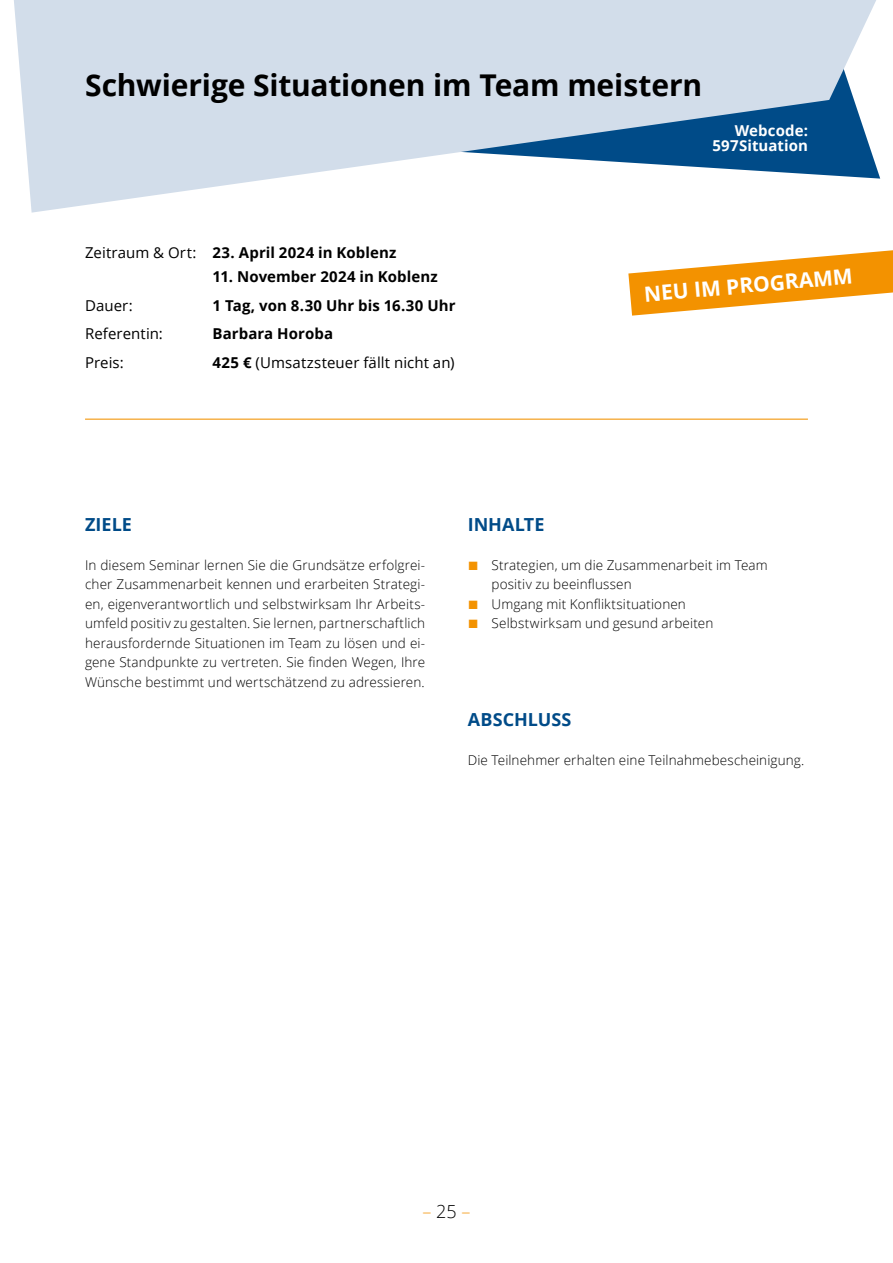
<style>
.page{position:relative;width:893px;height:1263px;background:#fff}
.page>*{position:absolute;margin:0;border:0;box-sizing:border-box;transform-origin:0 0}
.t1{font:700 30px "Open Sans";letter-spacing:-.005em;color:#000}
.t2{font:700 21px "Open Sans";color:#fff}
.t3{font:700 18px "Open Sans";letter-spacing:.005em;color:#004b88}
.t4{font:300 18px "Open Sans";color:#f39200}
.t5{font:700 15px "Open Sans";letter-spacing:.005em;color:#000}
.t6{font:15px "Open Sans";letter-spacing:.005em;color:#000}
.t7{font:700 15px/15px "Open Sans";letter-spacing:.005em;color:#fff;text-align:right}
.t8{font:300 13.5px/19.5px "Open Sans";letter-spacing:.01em;color:#000;text-align:justify}
.s1{font-weight:400}
.s2{font-weight:700}
.s3{font-family:"Arial";font-weight:400;font-size:18px;color:#f39200}
.s4{color:#000}
</style>
<div class="page">
<svg style="left:14px;top:0;width:867px;height:213px;fill:#d2ddea"></svg>
<hr style="left:85px;top:419px;width:723px;height:1px;background:#f39200">
<svg style="left:628px;top:250px;width:265px;height:66px"></svg>
<h1 class="t1" style="left:85px;top:64px;width:619px">Schwierige Situationen im Team meistern</h1>
<p class="t7" style="left:712px;top:123px;width:97px">Webcode:<br>597Situation</p>
<p class="t5" style="left:85px;top:242px;width:313px"><span class="s1">Zeitraum &amp; Ort:</span> 23. April 2024 in Koblenz</p>
<p class="t5" style="left:213px;top:266px;width:227px">11. November 2024 in Koblenz</p>
<p class="t6" style="left:85px;top:295px;width:49px">Dauer:</p>
<p class="t5" style="left:213px;top:295px;width:244px">1 Tag, von 8.30 Uhr bis 16.30 Uhr</p>
<p class="t6" style="left:85px;top:323px;width:79px">Referentin:</p>
<p class="t5" style="left:213px;top:323px;width:122px">Barbara Horoba</p>
<p class="t6" style="left:85px;top:352px;width:40px">Preis:</p>
<p class="t6" style="left:213px;top:352px;width:243px"><span class="s2">425 €</span> (Umsatzsteuer fällt nicht an)</p>
<h2 class="t2" style="left:643px;top:279px;width:211px;rotate:-5deg">NEU IM PROGRAMM</h2>
<h3 class="t3" style="left:85px;top:512px;width:48px">ZIELE</h3>
<p class="t8" style="left:85px;top:555px;width:342px">In diesem Seminar lernen Sie die Grundsätze erfolgrei&shy;cher Zusammenarbeit kennen und erarbeiten Strategi&shy;en, eigenverantwortlich und selbstwirksam Ihr Arbeits&shy;umfeld positiv zu gestalten. Sie lernen, partnerschaftlich herausfordernde Situationen im Team zu lösen und ei&shy;gene Standpunkte zu vertreten. Sie finden Wegen, Ihre Wünsche bestimmt und wertschätzend zu adressieren.</p>
<h3 class="t3" style="left:468px;top:512px;width:78px">INHALTE</h3>
<p class="t8" style="left:492px;top:555px;width:278px;text-indent:-24px"><span class="s3">■</span> Strategien, um die Zusammenarbeit im Team positiv zu beeinflussen</p>
<p class="t8" style="left:468px;top:594px;width:220px"><span class="s3">■</span> Umgang mit Konfliktsituationen</p>
<p class="t8" style="left:468px;top:613px;width:247px"><span class="s3">■</span> Selbstwirksam und gesund arbeiten</p>
<h3 class="t3" style="left:468px;top:707px;width:105px">ABSCHLUSS</h3>
<p class="t8" style="left:468px;top:750px;width:338px">Die Teilnehmer erhalten eine Teilnahmebescheinigung.</p>
<h3 class="t4" style="left:423px;top:1199px;width:49px">– <span class="s4">25</span> –</h3>
</div>
